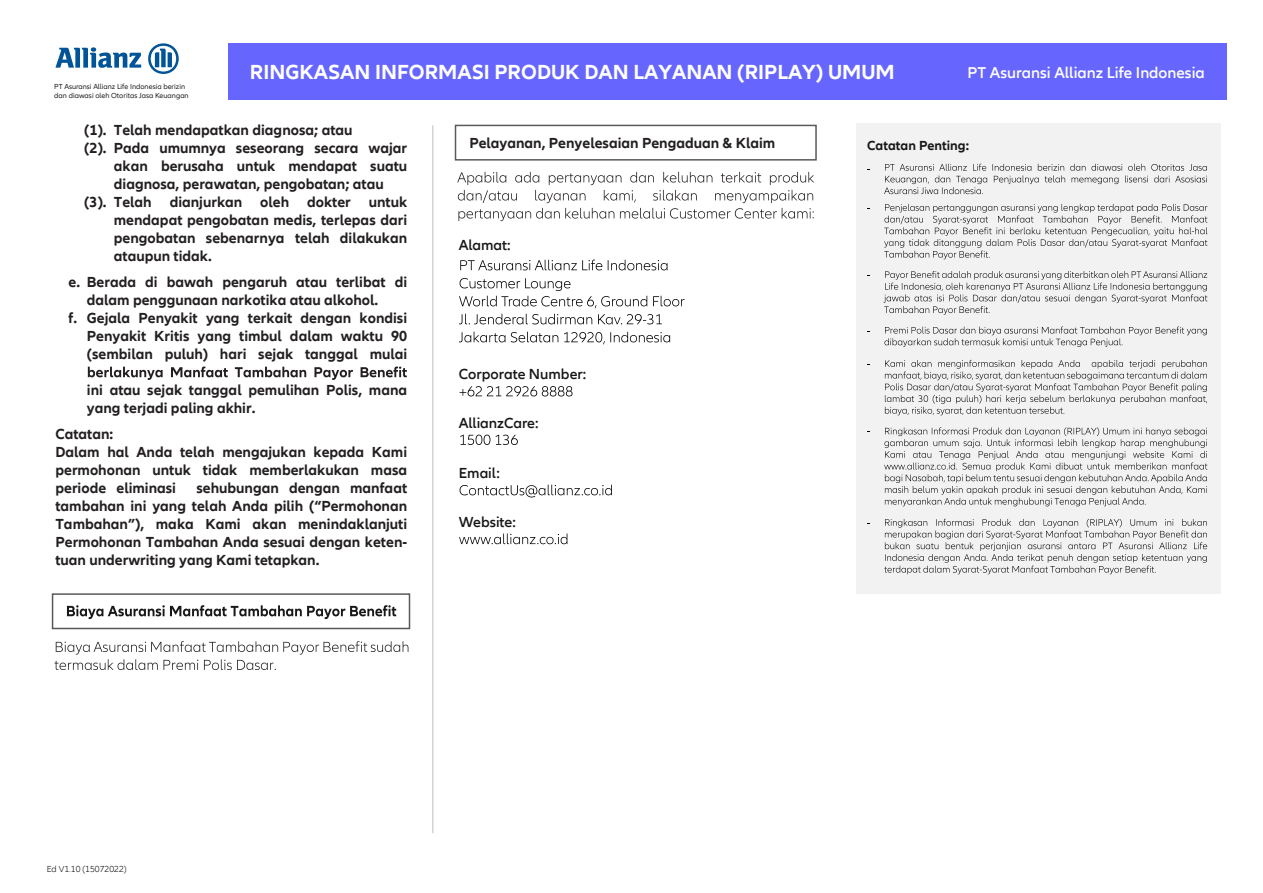
<style>
.page{position:relative;width:1263px;height:893px;background:#fff}
.page>*{position:absolute;margin:0;border:0;box-sizing:border-box;transform-origin:0 0}
.t1{font:700 21px "Allianz Neo";color:#fff}
.t2{font:600 16.2px "Allianz Neo";color:#fff}
.t3{font:700 15px/18px "Allianz Neo";color:#231f20}
.t4{font:600 15px "Allianz Neo";color:#181718}
.t5{font:700 13.5px "Allianz Neo";color:#191819}
.t6{font:300 9px "Allianz Neo";color:#000}
.t7{font:7.5px/9px "Allianz Neo";color:#231f20}
</style>
<div class="page">
<div style="left:856px;top:123px;width:364px;height:471px;background:#f2f2f2"></div>
<svg style="left:884px;top:164px;width:323px;height:30px"></svg>
<svg style="left:884px;top:204px;width:323px;height:55px"></svg>
<svg style="left:883px;top:271px;width:324px;height:44px"></svg>
<svg style="left:884px;top:327px;width:323px;height:20px"></svg>
<svg style="left:884px;top:427px;width:323px;height:79px"></svg>
<svg style="left:884px;top:519px;width:323px;height:55px"></svg>
<svg style="left:885px;top:360px;width:322px;height:55px"></svg>
<hr style="left:432px;top:125px;width:1px;height:708px;background:#d1d3d4">
<svg style="left:55px;top:641px;width:353px;height:29px"></svg>
<svg style="left:88px;top:367px;width:319px;height:13px"></svg>
<div style="left:455px;top:125px;width:362px;height:36px;border:2px solid #595959"></div>
<svg style="left:67px;top:605px;width:329px;height:14px"></svg>
<div style="left:52px;top:593px;width:358px;height:36px;border:2px solid #595959"></div>
<div style="left:228px;top:43px;width:998px;height:56px;background:#66f"></div>
<svg style="left:55px;top:47px;width:86px;height:21px"></svg>
<svg style="left:148px;top:43px;width:31px;height:31px"></svg>
<svg style="left:457px;top:172px;width:357px;height:49px"></svg>
<svg style="left:460px;top:260px;width:207px;height:10px"></svg>
<svg style="left:459px;top:278px;width:226px;height:30px"></svg>
<svg style="left:459px;top:314px;width:203px;height:10px"></svg>
<svg style="left:459px;top:332px;width:211px;height:12px"></svg>
<svg style="left:460px;top:485px;width:152px;height:12px"></svg>
<svg style="left:459px;top:534px;width:108px;height:10px"></svg>
<svg style="left:459px;top:386px;width:113px;height:10px"></svg>
<svg style="left:460px;top:435px;width:58px;height:10px"></svg>
<p class="t7" style="left:54px;top:82px;width:136px">PT Asuransi Allianz Life Indonesia berizin dan diawasi oleh Otoritas Jasa Keuangan</p>
<h1 class="t1" style="left:250px;top:60px;width:646px">RINGKASAN INFORMASI PRODUK DAN LAYANAN (RIPLAY) UMUM</h1>
<p class="t2" style="left:967px;top:63px;width:239px">PT Asuransi Allianz Life Indonesia</p>
<p class="t3" style="left:84px;top:121px;width:24px">(1). (2).</p>
<p class="t3" style="left:84px;top:193px;width:24px">(3).</p>
<p class="t3" style="left:114px;top:121px;width:295px">Telah mendapatkan diagnosa; atau<br>Pada umumnya seseorang secara wajar akan berusaha untuk mendapat suatu diagnosa, perawatan, pengobatan; atau Telah dianjurkan oleh dokter untuk mendapat pengobatan medis, terlepas dari pengobatan sebenarnya telah dilakukan ataupun tidak.</p>
<p class="t3" style="left:87px;top:274px;width:322px">Berada di bawah pengaruh atau terlibat di dalam penggunaan narkotika atau alkohol.<br>Gejala Penyakit yang terkait dengan kondisi Penyakit Kritis yang timbul dalam waktu 90 (sembilan puluh) hari sejak tanggal mulai</p>
<p class="t3" style="left:87px;top:382px;width:322px">ini atau sejak tanggal pemulihan Polis, mana yang terjadi paling akhir.</p>
<p class="t3" style="left:55px;top:426px;width:353px">Catatan:<br>Dalam hal Anda telah mengajukan kepada Kami permohonan untuk tidak memberlakukan masa periode eliminasi</p>
<p class="t3" style="left:68px;top:273px;width:13px">e.</p>
<p class="t3" style="left:68px;top:309px;width:10px">f.</p>
<p class="t3" style="left:55px;top:480px;width:353px;text-align:justify;text-indent:141px">sehubungan dengan manfaat tambahan ini yang telah Anda pilih (“Permohonan Tambahan”), maka Kami akan menindaklanjuti Permohonan Tambahan Anda sesuai dengan keten&shy;tuan underwriting yang Kami tetapkan.</p>
<p class="t3" style="left:469px;top:134px;width:307px">Pelayanan, Penyelesaian Pengaduan &amp; Klaim</p>
<p class="t4" style="left:459px;top:236px;width:53px">Alamat:</p>
<p class="t4" style="left:459px;top:365px;width:129px">Corporate Number:</p>
<p class="t4" style="left:459px;top:415px;width:81px">AllianzCare:</p>
<p class="t4" style="left:459px;top:464px;width:43px">Email:</p>
<p class="t4" style="left:459px;top:514px;width:59px">Website:</p>
<p class="t5" style="left:867px;top:138px;width:103px">Catatan Penting:</p>
<p class="t6" style="left:47px;top:863px;width:81px">Ed V1.10 (15072022)</p>
</div>
